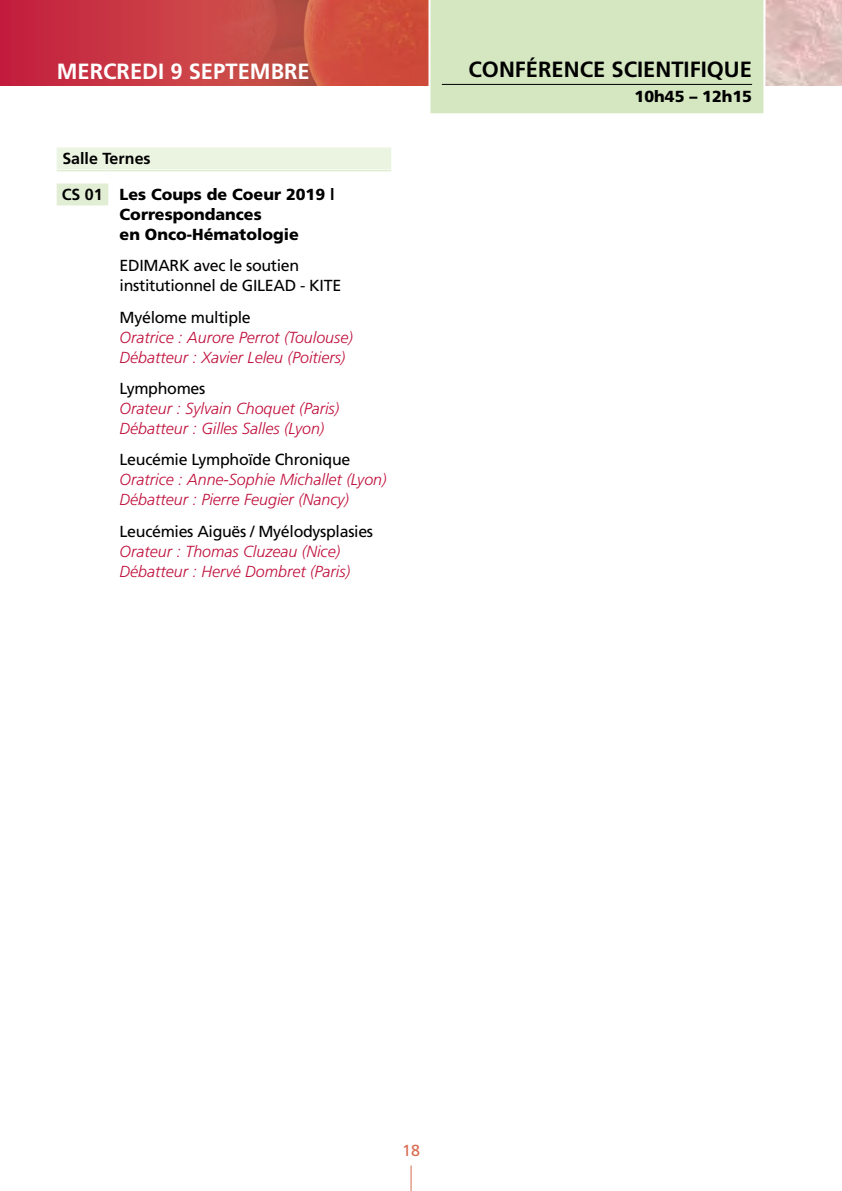
<style>
.page{position:relative;width:842px;height:1191px;background:#fff}
.page>*{position:absolute;margin:0;border:0;box-sizing:border-box;transform-origin:0 0}
.t1{font:700 22px "Frutiger LT Std";color:#000}
.t2{font:700 22px "Frutiger LT Std";color:#fff}
.t3{font:italic 300 16px/20px "Frutiger LT Std";color:#c0103c}
.t4{font:16px/20px "Frutiger LT Std";letter-spacing:-.02em;color:#000}
.t5{font:900 16px/20px "Frutiger LT Std";color:#000}
.t6{font:700 16px "Frutiger LT Std";color:#000}
.t7{font:16px "Frutiger LT Std";color:#d96b50}
.s1{font-weight:700}
</style>
<div class="page">
<svg style="left:411px;top:1165px;width:1px;height:26px"></svg>
<svg style="left:0;top:0;width:842px;height:85px;background:#cc5354"></svg>
<div style="left:428px;top:0;width:337px;height:114px;background:#d5e7c1"></div>
<hr style="left:57px;top:170px;width:51px;height:1px;background:#d5e7c1">
<hr style="left:108px;top:170px;width:283px;height:1px;background:#d5e7c1">
<div style="left:57px;top:147px;width:334px;height:22px;background:#ebf3e1"></div>
<div style="left:57px;top:183px;width:51px;height:22px;background:#e2eed4"></div>
<h1 class="t2" style="left:57px;top:59px;width:255px">MERCREDI 9 SEPTEMBRE</h1>
<h1 class="t1" style="left:468px;top:56px;width:285px">CONFÉRENCE SCIENTIFIQUE</h1>
<p class="t5" style="left:635px;top:86px;width:119px">10h45 – 12h15</p>
<p class="t6" style="left:62px;top:149px;width:90px">Salle Ternes</p>
<p class="t5" style="left:120px;top:184px;width:216px;text-indent:-58px"><span class="s1">CS 01</span> Les Coups de Coeur 2019 <span class="s1">l<br></span>Correspondances<br>en Onco-Hématologie</p>
<p class="t4" style="left:120px;top:256px;width:223px">EDIMARK avec le soutien institutionnel de GILEAD - KITE</p>
<p class="t4" style="left:120px;top:307px;width:133px">Myélome multiple</p>
<p class="t3" style="left:120px;top:327px;width:235px">Oratrice : Aurore Perrot (Toulouse)<br>Débatteur : Xavier Leleu (Poitiers)</p>
<p class="t4" style="left:120px;top:378px;width:87px">Lymphomes</p>
<p class="t3" style="left:120px;top:398px;width:221px">Orateur : Sylvain Choquet (Paris)<br>Débatteur : Gilles Salles (Lyon)</p>
<p class="t4" style="left:120px;top:450px;width:232px">Leucémie Lymphoïde Chronique</p>
<p class="t3" style="left:120px;top:470px;width:268px">Oratrice : Anne-Sophie Michallet (Lyon)<br>Débatteur : Pierre Feugier (Nancy)</p>
<p class="t4" style="left:120px;top:521px;width:255px">Leucémies Aiguës / Myélodysplasies</p>
<p class="t3" style="left:120px;top:541px;width:232px">Orateur : Thomas Cluzeau (Nice)<br>Débatteur : Hervé Dombret (Paris)</p>
<p class="t7" style="left:402px;top:1141px;width:19px">18</p>
</div>
